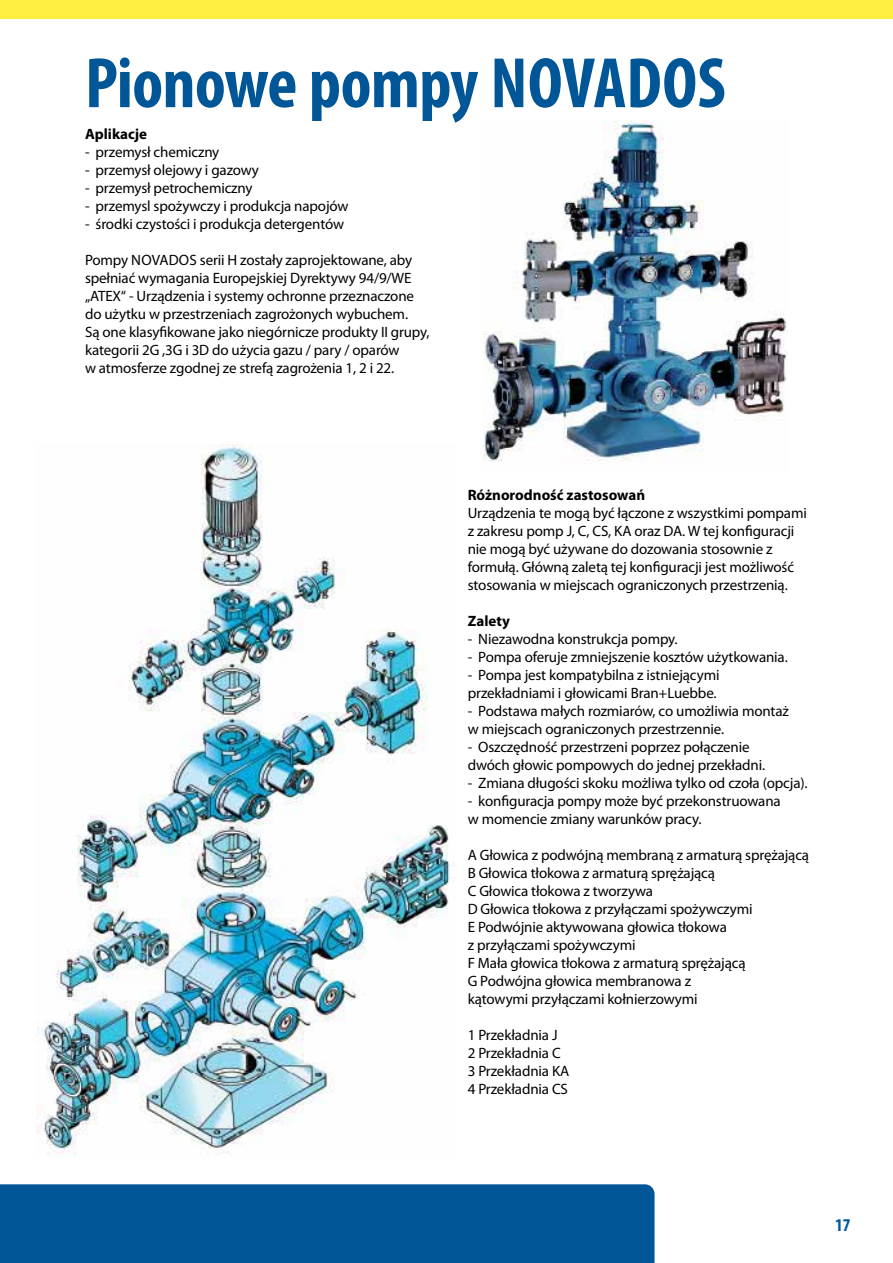
<style>
.page{position:relative;width:893px;height:1263px;background:#fff}
.page>*{position:absolute;margin:0;border:0;box-sizing:border-box;transform-origin:0 0}
.t1{font:700 condensed 72px "Myriad Pro";letter-spacing:-.01em;color:#005697}
.t2{font:700 condensed 18px "Myriad Pro";color:#005697}
.t3{font:15px/18px "Myriad Pro";letter-spacing:-.01em;color:#000}
.t4{font:700 15px "Myriad Pro";color:#000}
</style>
<div class="page">
<div style="left:0;top:1184px;width:655px;height:79px;background:#005697"></div>
<div style="left:0;top:0;width:893px;height:19px;background:#ffef40"></div>
<img style="left:36px;top:445px;width:414px;height:710px">
<img style="left:484px;top:121px;width:303px;height:341px">
<h1 class="t1" style="left:85px;top:38px;width:642px">Pionowe pompy NOVADOS</h1>
<p class="t4" style="left:85px;top:124px;width:64px">Aplikacje</p>
<p class="t3" style="left:85px;top:143px;width:136px">- przemysł chemiczny</p>
<p class="t3" style="left:85px;top:161px;width:175px">- przemysł olejowy i gazowy</p>
<p class="t3" style="left:85px;top:179px;width:169px">- przemysł petrochemiczny</p>
<p class="t3" style="left:85px;top:197px;width:265px">- przemysl spożywczy i produkcja napojów</p>
<p class="t3" style="left:85px;top:215px;width:261px">- środki czystości i produkcja detergentów</p>
<p class="t3" style="left:85px;top:251px;width:346px">Pompy NOVADOS serii H zostały zaprojektowane, aby spełniać wymagania Europejskiej Dyrektywy 94/9/WE „ATEX“ - Urządzenia i systemy ochronne przeznaczone do użytku w przestrzeniach zagrożonych wybuchem.<br>Są one klasyfikowane jako niegórnicze produkty II grupy, kategorii 2G ,3G i 3D do użycia gazu / pary / oparów<br>w atmosferze zgodnej ze strefą zagrożenia 1, 2 i 22.</p>
<p class="t4" style="left:468px;top:485px;width:179px">Różnorodność zastosowań</p>
<p class="t3" style="left:468px;top:504px;width:341px">Urządzenia te mogą być łączone z wszystkimi pompami z zakresu pomp J, C, CS, KA oraz DA. W tej konfiguracji nie mogą być używane do dozowania stosownie z formułą. Główną zaletą tej konfiguracji jest możliwość stosowania w miejscach ograniczonych przestrzenią.</p>
<p class="t4" style="left:468px;top:611px;width:44px">Zalety</p>
<p class="t3" style="left:468px;top:630px;width:211px">- Niezawodna konstrukcja pompy.</p>
<p class="t3" style="left:468px;top:648px;width:322px">- Pompa oferuje zmniejszenie kosztów użytkowania.</p>
<p class="t3" style="left:468px;top:666px;width:253px">- Pompa jest kompatybilna z istniejącymi przekładniami i głowicami Bran+Luebbe.</p>
<p class="t3" style="left:468px;top:702px;width:323px">- Podstawa małych rozmiarów, co umożliwia montaż w miejscach ograniczonych przestrzennie.</p>
<p class="t3" style="left:468px;top:738px;width:299px">- Oszczędność przestrzeni poprzez połączenie dwóch głowic pompowych do jednej przekładni.</p>
<p class="t3" style="left:468px;top:774px;width:341px">- Zmiana długości skoku możliwa tylko od czoła (opcja).</p>
<p class="t3" style="left:468px;top:792px;width:314px">- konfiguracja pompy może być przekonstruowana w momencie zmiany warunków pracy.</p>
<p class="t3" style="left:468px;top:846px;width:343px">A Głowica z podwójną membraną z armaturą sprężającą B Głowica tłokowa z armaturą sprężającą<br>C Głowica tłokowa z tworzywa<br>D Głowica tłokowa z przyłączami spożywczymi<br>E Podwójnie aktywowana głowica tłokowa<br>z przyłączami spożywczymi<br>F Mała głowica tłokowa z armaturą sprężającą<br>G Podwójna głowica membranowa z<br>kątowymi przyłączami kołnierzowymi</p>
<p class="t3" style="left:468px;top:1026px;width:103px">1 Przekładnia J<br>2 Przekładnia C<br>3 Przekładnia KA<br>4 Przekładnia CS</p>
<p class="t2" style="left:835px;top:1214px;width:17px">17</p>
</div>
